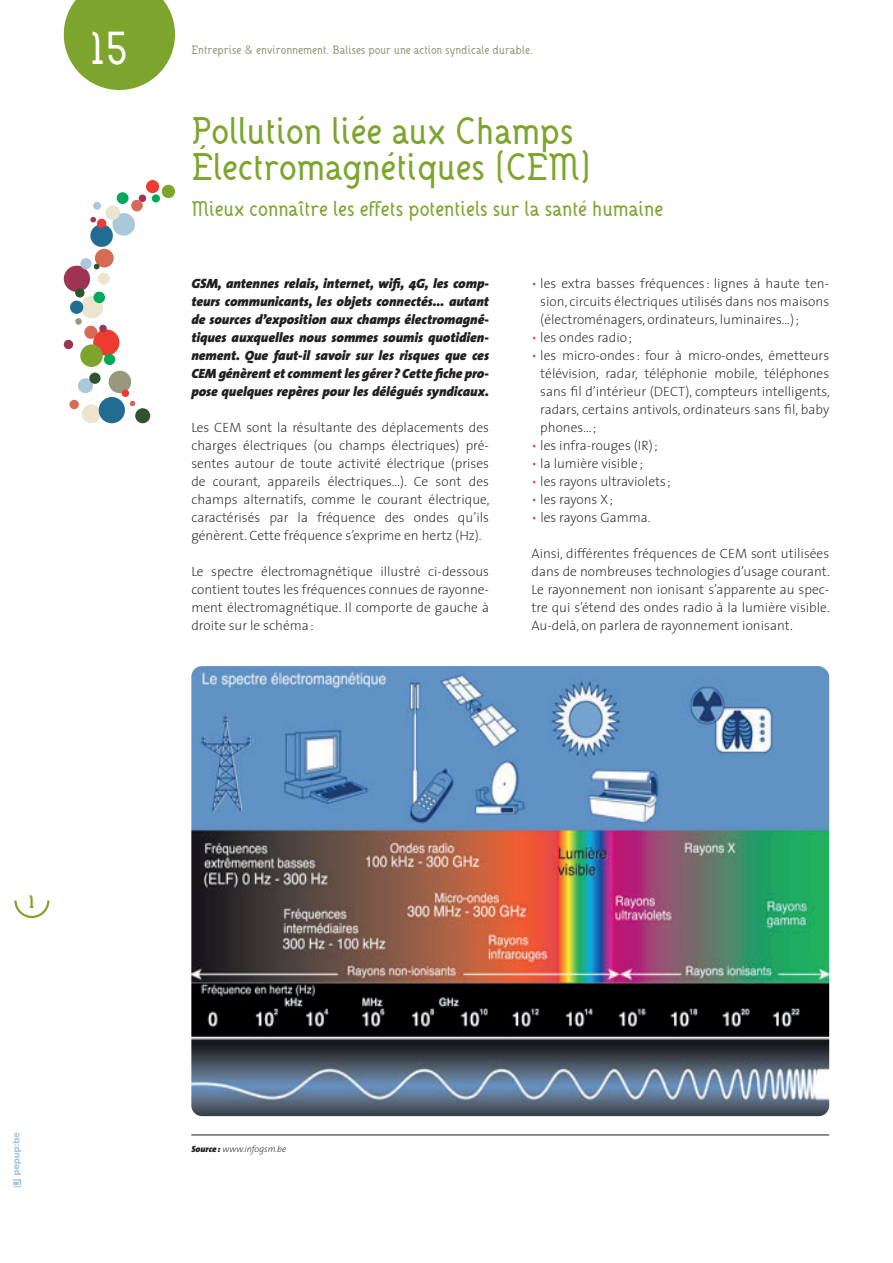
<style>
.page{position:relative;width:893px;height:1263px;background:#fff}
.page>*{position:absolute;margin:0;border:0;box-sizing:border-box;transform-origin:0 0}
.t1{font:500 45px "DANOISE";color:#fff}
.t2{font:500 37.5px/36px "DANOISE";color:#7da52d}
.t3{font:500 21px "DANOISE";color:#7da52d}
.t4{font:700 18px "DANOISE";color:#7da52d}
.t5{font:200 13.5px/18px "The Sans";color:#231f20;text-align:justify}
.t6{font:italic 900 13.5px/18px "The Sans";color:#231f20;text-align:justify}
.t7{font:500 12px "DANOISE";color:#98987c}
.t8{font:italic 200 9px "The Sans";color:#231f20}
.s1{color:#ee3b32}
.s2{font-weight:900}
</style>
<div class="page">
<svg style="left:64px;top:0;width:111px;height:90px;background:#91b34d"></svg>
<svg style="left:14px;top:900px;width:36px;height:19px"></svg>
<div style="left:95px;top:249px;width:19px;height:18px;background:#d56b54;border-radius:50%"></div>
<div style="left:90px;top:224px;width:23px;height:23px;background:#216c93;border-radius:50%"></div>
<div style="left:64px;top:266px;width:26px;height:26px;background:#9e3451;border-radius:50%"></div>
<div style="left:152px;top:194px;width:8px;height:8px;background:#00a957;border-radius:50%"></div>
<div style="left:69px;top:400px;width:10px;height:9px;background:#d56b54;border-radius:50%"></div>
<div style="left:82px;top:404px;width:19px;height:19px;background:#ece4cc;border-radius:50%"></div>
<div style="left:146px;top:180px;width:13px;height:13px;background:#ee3b32;border-radius:50%"></div>
<div style="left:75px;top:288px;width:10px;height:10px;background:#30522e;border-radius:50%"></div>
<div style="left:64px;top:340px;width:9px;height:9px;background:#9e3451;border-radius:50%"></div>
<div style="left:97px;top:219px;width:9px;height:9px;background:#ee3b32;border-radius:50%"></div>
<div style="left:139px;top:195px;width:7px;height:7px;background:#9e3451;border-radius:50%"></div>
<div style="left:98px;top:272px;width:12px;height:12px;background:#ece4cc;border-radius:50%"></div>
<svg style="left:130px;top:401px;width:5px;height:5px"></svg>
<svg style="left:90px;top:217px;width:6px;height:5px"></svg>
<div style="left:80px;top:258px;width:12px;height:11px;background:#a9c9da;border-radius:50%"></div>
<div style="left:84px;top:326px;width:13px;height:13px;background:#d56b54;border-radius:50%"></div>
<div style="left:117px;top:192px;width:12px;height:12px;background:#00a957;border-radius:50%"></div>
<div style="left:93px;top:329px;width:26px;height:27px;background:#ee3b32;border-radius:50%"></div>
<div style="left:78px;top:378px;width:15px;height:15px;background:#a9c9da;border-radius:50%"></div>
<div style="left:99px;top:397px;width:26px;height:26px;background:#216c93;border-radius:50%"></div>
<div style="left:81px;top:296px;width:22px;height:22px;background:#ece4cc;border-radius:50%"></div>
<div style="left:93px;top:292px;width:12px;height:11px;background:#00a957;border-radius:50%"></div>
<svg style="left:94px;top:264px;width:5px;height:5px"></svg>
<div style="left:131px;top:200px;width:12px;height:11px;background:#d56b54;border-radius:50%"></div>
<div style="left:89px;top:373px;width:12px;height:11px;background:#30522e;border-radius:50%"></div>
<div style="left:162px;top:185px;width:13px;height:13px;background:#7da52d;border-radius:50%"></div>
<div style="left:109px;top:371px;width:22px;height:22px;background:#98987c;border-radius:50%"></div>
<div style="left:93px;top:202px;width:8px;height:8px;background:#a9c9da;border-radius:50%"></div>
<div style="left:112px;top:213px;width:23px;height:23px;background:#a9c9da;border-radius:50%"></div>
<div style="left:105px;top:206px;width:15px;height:14px;background:#ece4cc;border-radius:50%"></div>
<div style="left:99px;top:325px;width:8px;height:7px;background:#9e3451;border-radius:50%"></div>
<div style="left:122px;top:389px;width:7px;height:8px;background:#ee3b32;border-radius:50%"></div>
<div style="left:80px;top:344px;width:23px;height:23px;background:#7da52d;border-radius:50%"></div>
<div style="left:135px;top:408px;width:15px;height:15px;background:#30522e;border-radius:50%"></div>
<div style="left:75px;top:318px;width:7px;height:7px;background:#98987c;border-radius:50%"></div>
<div style="left:70px;top:301px;width:13px;height:13px;background:#216c93;border-radius:50%"></div>
<div style="left:104px;top:354px;width:11px;height:11px;background:#00a957;border-radius:50%"></div>
<img style="left:191px;top:666px;width:638px;height:450px">
<hr style="left:191px;top:1135px;width:638px;height:1px;background:#231f20">
<svg style="left:13px;top:1132px;width:8px;height:55px"></svg>
<h1 class="t1" style="left:87px;top:19px;width:43px">15</h1>
<p class="t7" style="left:191px;top:42px;width:343px">Entreprise &amp; environnement. Balises pour une action syndicale durable.</p>
<h2 class="t2" style="left:191px;top:112px;width:402px">Pollution liée aux Champs<br>Électromagnétiques (CEM)</h2>
<h3 class="t3" style="left:191px;top:195px;width:473px">Mieux connaître les effets potentiels sur la santé humaine</h3>
<p class="t6" style="left:191px;top:274px;width:299px">GSM, antennes relais, internet, wifi, 4G, les comp&shy;teurs communicants, les objets connectés… autant de sources d’exposition aux champs électromagné&shy;tiques auxquelles nous sommes soumis quotidien&shy;nement. Que faut-il savoir sur les risques que ces CEM génèrent et comment les gérer ? Cette fiche pro&shy;pose quelques repères pour les délégués syndicaux.</p>
<p class="t5" style="left:191px;top:418px;width:300px">Les CEM sont la résultante des déplacements des charges électriques (ou champs électriques) pré&shy;sentes autour de toute activité électrique (prises de courant, appareils électriques…). Ce sont des champs alternatifs, comme le courant électrique, caractérisés par la fréquence des ondes qu’ils génèrent. Cette fréquence s’exprime en hertz (Hz).</p>
<p class="t5" style="left:191px;top:562px;width:299px">Le spectre électromagnétique illustré ci-dessous contient toutes les fréquences connues de rayonne&shy;ment électromagnétique. Il comporte de gauche à droite sur le schéma:</p>
<p class="t5" style="left:540px;top:274px;width:290px;text-indent:-9px"><span class="s1">•</span> les extra basses fréquences : lignes à haute ten&shy;sion, circuits électriques utilisés dans nos maisons (électroménagers, ordinateurs, luminaires…);</p>
<p class="t5" style="left:531px;top:328px;width:102px"><span class="s1">•</span> les ondes radio;</p>
<p class="t5" style="left:540px;top:346px;width:291px;text-indent:-9px"><span class="s1">•</span> les micro-ondes : four à micro-ondes, émetteurs télévision, radar, téléphonie mobile, téléphones sans fil d’intérieur (DECT), compteurs intelligents, radars, certains antivols, ordinateurs sans fil, baby phones…;</p>
<p class="t5" style="left:531px;top:436px;width:128px"><span class="s1">•</span> les infra-rouges (IR);</p>
<p class="t5" style="left:531px;top:454px;width:113px"><span class="s1">•</span> la lumière visible;</p>
<p class="t5" style="left:531px;top:472px;width:141px"><span class="s1">•</span> les rayons ultraviolets ;</p>
<p class="t5" style="left:531px;top:490px;width:83px"><span class="s1">•</span> les rayons X;</p>
<p class="t5" style="left:532px;top:508px;width:120px"><span class="s1">•</span> les rayons Gamma.</p>
<p class="t5" style="left:532px;top:544px;width:300px">Ainsi, différentes fréquences de CEM sont utilisées dans de nombreuses technologies d’usage courant.<br>Le rayonnement non ionisant s’apparente au spec&shy;tre qui s’étend des ondes radio à la lumière visible.<br>Au-delà, on parlera de rayonnement ionisant.</p>
<h3 class="t4" style="left:29px;top:890px;width:7px">1</h3>
<p class="t8" style="left:191px;top:1142px;width:96px"><span class="s2">Source :</span> www.infogsm.be</p>
</div>
